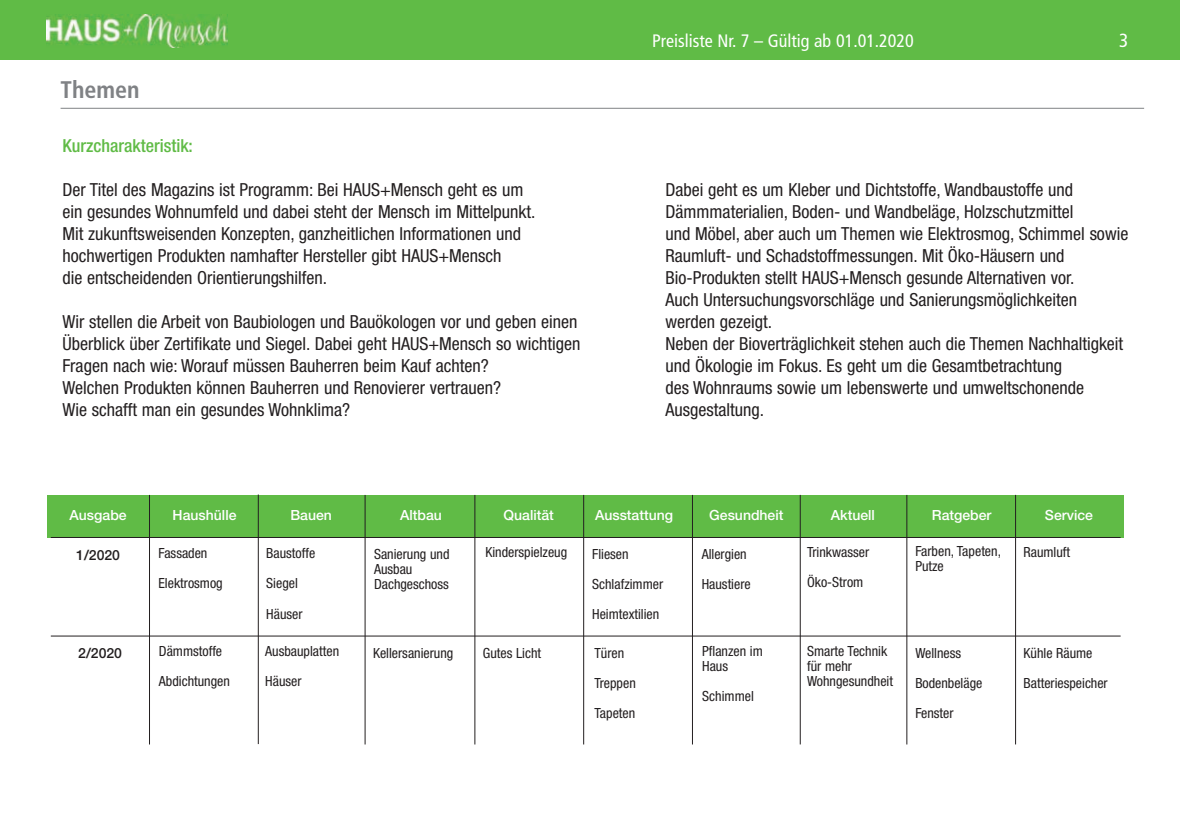
<style>
.page{position:relative;width:1180px;height:831px;background:#fff}
.page>*{position:absolute;margin:0;border:0;box-sizing:border-box;transform-origin:0 0}
.t1{font:700 condensed 24px "Frutiger";color:#808285}
.t2{font:condensed 19px "Frutiger";color:#fff}
.t3{font:condensed 18px/22px "Helvetica Neue";color:#231f20}
.t4{font:condensed 18px "Frutiger";color:#fff}
.t5{font:500 condensed 18px "Helvetica Neue";color:#60bb46}
.t6{font:condensed 14px/30px "Helvetica Neue";color:#231f20}
.t7{font:500 14px "Helvetica Neue";color:#fff}
.t8{font:500 14px "Helvetica Neue";color:#231f20}
</style>
<div class="page">
<div style="left:47px;top:495px;width:1076px;height:42px;background:#60bb46"></div>
<div style="left:0;top:0;width:1179px;height:59px;background:#60bb46"></div>
<img style="left:47px;top:14px;width:180px;height:34px">
<hr style="left:61px;top:108px;width:1082px;height:1px;background:#808285">
<hr style="left:51px;top:537px;width:1069px;height:1px;background:#231f20">
<hr style="left:51px;top:635px;width:1069px;height:1px;background:#231f20">
<hr style="left:149px;top:495px;width:1px;height:249px;background:#231f20">
<hr style="left:258px;top:494px;width:1px;height:250px;background:#231f20">
<hr style="left:364px;top:495px;width:1px;height:249px;background:#231f20">
<hr style="left:474px;top:495px;width:1px;height:249px;background:#231f20">
<hr style="left:583px;top:495px;width:1px;height:249px;background:#231f20">
<hr style="left:692px;top:495px;width:1px;height:249px;background:#231f20">
<hr style="left:799px;top:495px;width:1px;height:249px;background:#231f20">
<hr style="left:906px;top:495px;width:1px;height:249px;background:#231f20">
<hr style="left:1014px;top:495px;width:1px;height:249px;background:#231f20">
<h1 class="t1" style="left:61px;top:80px;width:81px">Themen</h1>
<p class="t5" style="left:63px;top:139px;width:132px">Kurzcharakteristik:</p>
<p class="t3" style="left:63px;top:180px;width:474px">Der Titel des Magazins ist Programm: Bei HAUS+Mensch geht es um ein gesundes Wohnumfeld und dabei steht der Mensch im Mittelpunkt.<br>Mit zukunftsweisenden Konzepten, ganzheitlichen Informationen und hochwertigen Produkten namhafter Hersteller gibt HAUS+Mensch<br>die entscheidenden Orientierungshilfen.</p>
<p class="t3" style="left:63px;top:312px;width:519px">Wir stellen die Arbeit von Baubiologen und Bauökologen vor und geben einen Überblick über Zertifikate und Siegel. Dabei geht HAUS+Mensch so wichtigen Fragen nach wie: Worauf müssen Bauherren beim Kauf achten?<br>Welchen Produkten können Bauherren und Renovierer vertrauen?<br>Wie schafft man ein gesundes Wohnklima?</p>
<p class="t4" style="left:652px;top:34px;width:263px">Preisliste Nr. 7 – Gültig ab 01.01.2020</p>
<p class="t2" style="left:1118px;top:33px;width:11px">3</p>
<p class="t3" style="left:665px;top:180px;width:464px">Dabei geht es um Kleber und Dichtstoffe, Wandbaustoffe und Dämmmaterialien, Boden- und Wandbeläge, Holzschutzmittel<br>und Möbel, aber auch um Themen wie Elektrosmog, Schimmel sowie Raumluft- und Schadstoffmessungen. Mit Öko-Häusern und Bio-Produkten stellt HAUS+Mensch gesunde Alternativen vor.<br>Auch Untersuchungsvorschläge und Sanierungsmöglichkeiten werden gezeigt.<br>Neben der Bioverträglichkeit stehen auch die Themen Nachhaltigkeit und Ökologie im Fokus. Es geht um die Gesamtbetrachtung<br>des Wohnraums sowie um lebenswerte und umweltschonende Ausgestaltung.</p>
<p class="t7" style="left:70px;top:510px;width:59px">Ausgabe</p>
<p class="t7" style="left:173px;top:510px;width:65px">Haushülle</p>
<p class="t7" style="left:290px;top:510px;width:43px">Bauen</p>
<p class="t7" style="left:400px;top:510px;width:43px">Altbau</p>
<p class="t7" style="left:503px;top:510px;width:52px">Qualität</p>
<p class="t7" style="left:595px;top:510px;width:80px">Ausstattung</p>
<p class="t8" style="left:76px;top:550px;width:45px">1/2020</p>
<p class="t6" style="left:158px;top:539px;width:66px">Fassaden<br>Elektrosmog</p>
<p class="t6" style="left:266px;top:539px;width:50px">Baustoffe<br>Siegel<br>Häuser</p>
<p class="t6" style="left:374px;top:547px;width:77px;line-height:15px">Sanierung und<br>Ausbau<br>Dachgeschoss</p>
<p class="t6" style="left:485px;top:538px;width:83px">Kinderspielzeug</p>
<p class="t6" style="left:592px;top:540px;width:73px">Fliesen<br>Schlafzimmer<br>Heimtextilien</p>
<p class="t6" style="left:701px;top:540px;width:50px">Allergien<br>Haustiere</p>
<p class="t6" style="left:807px;top:538px;width:64px">Trinkwasser<br>Öko-Strom</p>
<p class="t8" style="left:78px;top:647px;width:45px">2/2020</p>
<p class="t6" style="left:159px;top:637px;width:72px">Dämmstoffe<br>Abdichtungen</p>
<p class="t6" style="left:265px;top:637px;width:75px">Ausbauplatten<br>Häuser</p>
<p class="t6" style="left:373px;top:639px;width:82px">Kellersanierung</p>
<p class="t6" style="left:483px;top:639px;width:60px">Gutes Licht</p>
<p class="t6" style="left:594px;top:639px;width:43px">Türen<br>Treppen<br>Tapeten</p>
<p class="t6" style="left:702px;top:645px;width:62px;line-height:15px">Pflanzen im<br>Haus</p>
<p class="t7" style="left:709px;top:510px;width:76px">Gesundheit</p>
<p class="t7" style="left:830px;top:510px;width:46px">Aktuell</p>
<p class="t6" style="left:807px;top:645px;width:87px;line-height:15px">Smarte Technik für mehr<br>Wohngesundheit</p>
<p class="t6" style="left:702px;top:682px;width:53px">Schimmel</p>
<p class="t7" style="left:931px;top:510px;width:61px">Ratgeber</p>
<p class="t6" style="left:915px;top:544px;width:87px;line-height:15px">Farben, Tapeten,<br>Putze</p>
<p class="t6" style="left:915px;top:639px;width:68px">Wellness<br>Bodenbeläge<br>Fenster</p>
<p class="t7" style="left:1044px;top:510px;width:49px">Service</p>
<p class="t6" style="left:1023px;top:538px;width:48px">Raumluft</p>
<p class="t6" style="left:1023px;top:639px;width:86px">Kühle Räume<br>Batteriespeicher</p>
</div>
